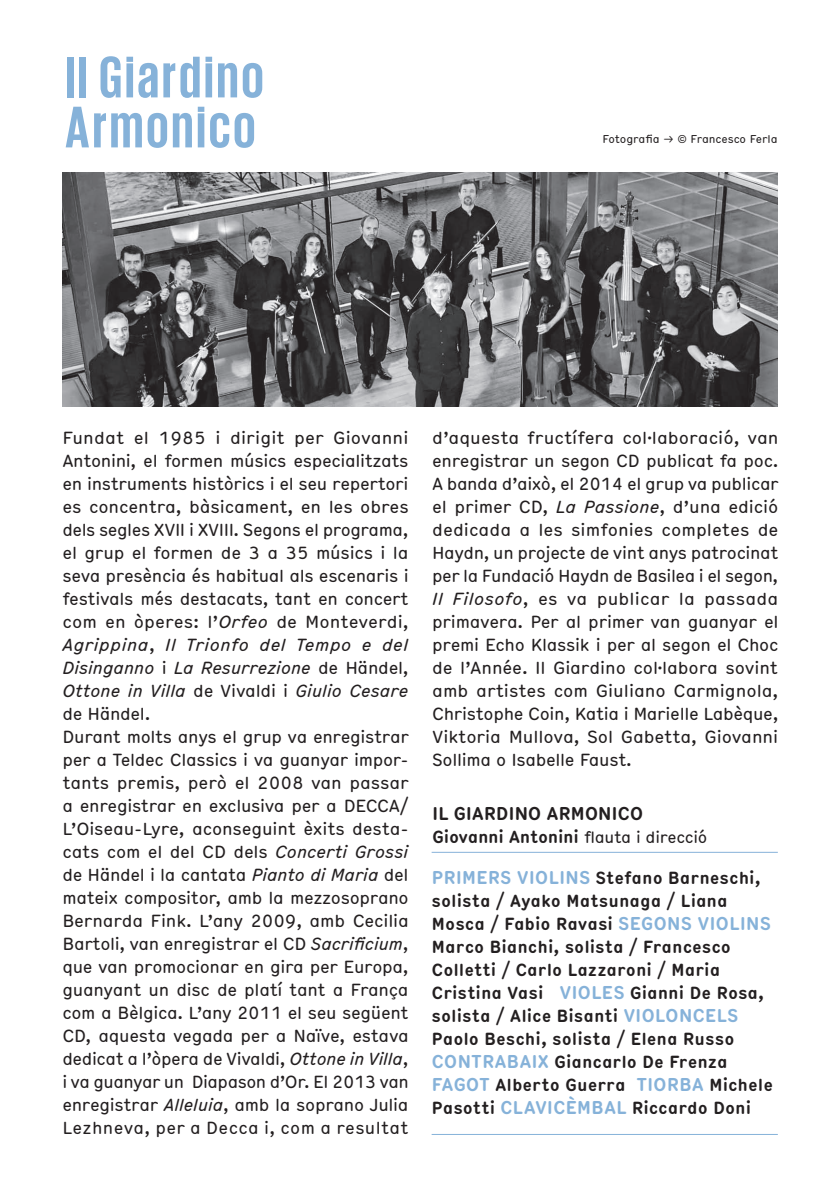
<style>
.page{position:relative;width:840px;height:1191px;background:#fff}
.page>*{position:absolute;margin:0;border:0;box-sizing:border-box;transform-origin:0 0}
.t1{font:700 60px/50px "Giorgio Sans";letter-spacing:.05em;color:#86b2d9}
.t2{font:700 condensed 18px "Hermes";letter-spacing:-.02em;color:#231f20}
.t3{font:condensed 17px/23px "Hermes";letter-spacing:-.02em;color:#231f20}
.t4{font:700 condensed 17px/23px "Hermes";color:#231f20}
.t5{font:700 condensed 17px "Hermes";letter-spacing:-.02em;color:#231f20}
.t6{font:condensed 11px "Hermes";letter-spacing:-.01em;color:#231f20}
.s1{font-style:italic}
.s2{font-weight:400;font-size:16px}
.s3{font-size:18px;color:#86b2d9}
</style>
<div class="page">
<hr style="left:431px;top:852px;width:346px;height:1px;background:#86b2d9">
<hr style="left:431px;top:1134px;width:346px;height:1px;background:#86b2d9">
<img style="left:62px;top:173px;width:715px;height:233px">
<h1 class="t1" style="left:65px;top:50px;width:200px">Il Giardino<br>Armonico</h1>
<p class="t6" style="left:602px;top:131px;width:176px">Fotografia → © Francesco Ferla</p>
<p class="t3" style="left:62px;top:425px;width:348px">Fundat el 1985 i dirigit per Giovanni Antonini, el formen músics especialitzats en instruments històrics i el seu repertori es concentra, bàsicament, en les obres dels segles XVII i XVIII. Segons el programa, el grup el formen de 3 a 35 músics i la seva presència és habitual als escenaris i festivals més destacats, tant en concert com en òperes: l’<span class="s1">Orfeo</span> de Monteverdi, <span class="s1">Agrippina</span>, <span class="s1">Il Trionfo del Tempo e del Disinganno</span> i <span class="s1">La Resurrezione</span> de Händel, <span class="s1">Ottone in Villa</span> de Vivaldi i <span class="s1">Giulio Cesare </span>de Händel.<br>Durant molts anys el grup va enregistrar per a Teldec Classics i va guanyar impor&shy;tants premis, però el 2008 van passar a enregistrar en exclusiva per a DECCA/ L’Oiseau-Lyre, aconseguint èxits desta&shy;cats com el del CD dels <span class="s1">Concerti Grossi </span>de Händel i la cantata <span class="s1">Pianto di Maria</span> del mateix compositor, amb la mezzosoprano Bernarda Fink. L’any 2009, amb Cecilia Bartoli, van enregistrar el CD <span class="s1">Sacrificium</span>, que van promocionar en gira per Europa, guanyant un disc de platí tant a França com a Bèlgica. L’any 2011 el seu següent CD, aquesta vegada per a Naïve, estava dedicat a l’òpera de Vivaldi, <span class="s1">Ottone in Villa</span>, i va guanyar un Diapason d’Or. El 2013 van enregistrar <span class="s1">Alleluia</span>, amb la soprano Julia Lezhneva, per a Decca i, com a resultat</p>
<p class="t3" style="left:432px;top:425px;width:348px;text-align:justify">d’aquesta fructífera col·laboració, van enregistrar un segon CD publicat fa poc.<br>A banda d’això, el 2014 el grup va publicar el primer CD, <span class="s1">La Passione</span>, d’una edició dedicada a les simfonies completes de Haydn, un projecte de vint anys patrocinat per la Fundació Haydn de Basilea i el segon, <span class="s1">Il Filosofo</span>, es va publicar la passada primavera. Per al primer van guanyar el premi Echo Klassik i per al segon el Choc de l’Année. Il Giardino col·labora sovint amb artistes com Giuliano Carmignola, Christophe Coin, Katia i Marielle Labèque, Viktoria Mullova, Sol Gabetta, Giovanni Sollima o Isabelle Faust.</p>
<p class="t2" style="left:432px;top:800px;width:212px">IL GIARDINO ARMONICO</p>
<p class="t5" style="left:432px;top:824px;width:276px">Giovanni Antonini <span class="s2">flauta i direcció</span></p>
<p class="t4" style="left:431px;top:865px;width:343px"><span class="s3">PRIMERS VIOLINS</span> Stefano Barneschi, solista / Ayako Matsunaga / Liana Mosca / Fabio Ravasi <span class="s3">SEGONS VIOLINS </span>Marco Bianchi, solista / Francesco Colletti / Carlo Lazzaroni / Maria Cristina Vasi <span class="s3">VIOLES</span> Gianni De Rosa, solista / Alice Bisanti <span class="s3">VIOLONCELS </span>Paolo Beschi, solista / Elena Russo <span class="s3">CONTRABAIX</span> Giancarlo De Frenza <span class="s3">FAGOT</span> Alberto Guerra <span class="s3">TIORBA</span> Michele Pasotti <span class="s3">CLAVICÈMBAL</span> Riccardo Doni</p>
</div>
